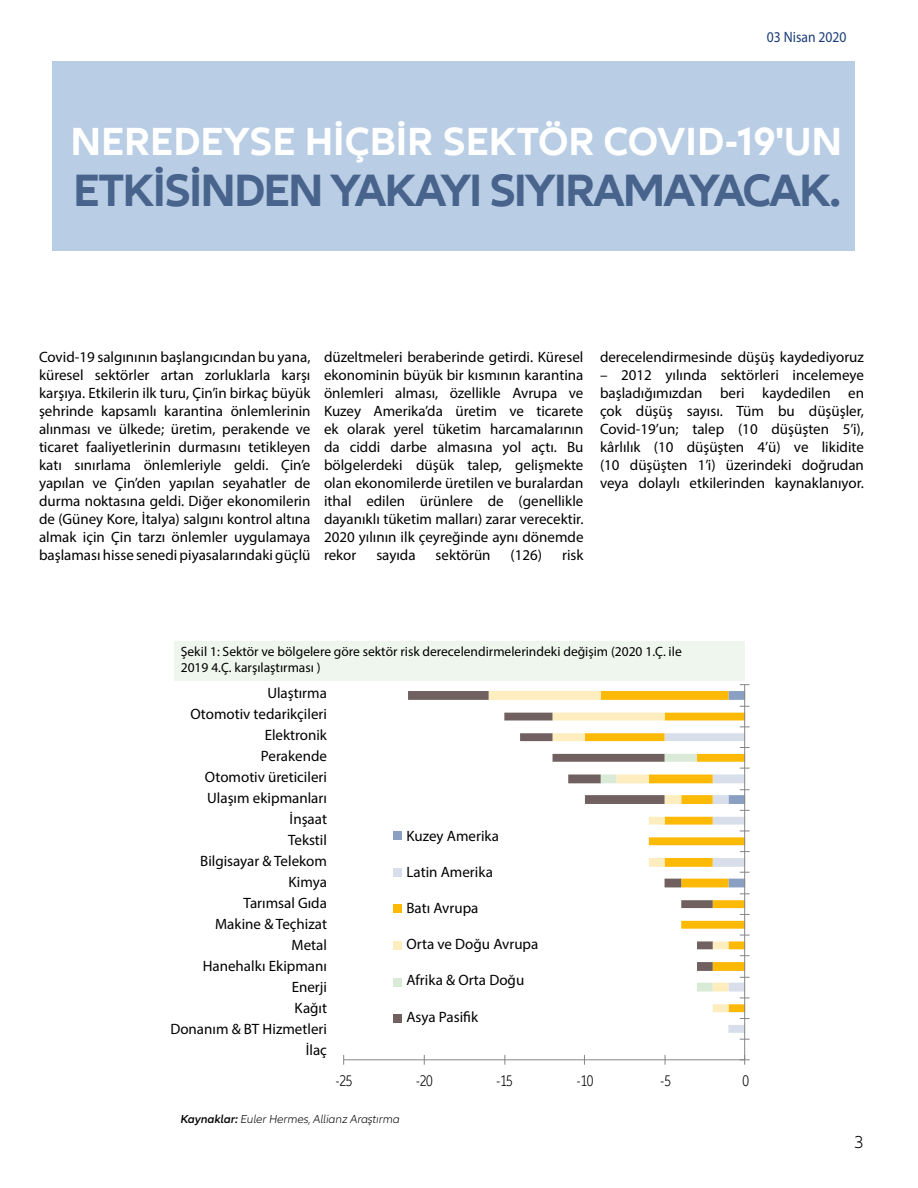
<style>
.page{position:relative;width:918px;height:1188px;background:#fff}
.page>*{position:absolute;margin:0;border:0;box-sizing:border-box;transform-origin:0 0}
.t1{font:700 46.65px "Allianz Neo";letter-spacing:-.04em;color:#49648c}
.t2{font:700 40.35px "Allianz Neo";color:#fff}
.t3{font:300 18px "Allianz Neo";color:#000}
.t4{font:300 condensed 15.75px "Allianz Neo";letter-spacing:-.045em;color:#000}
.t5{font:15px/18px "Myriad Pro";color:#000;text-align:justify}
.t6{font:15px "Myriad Pro";color:#1b3d77;scale:.91 1}
.t7{font:13.5px/16.2px "Myriad Pro";color:#000}
.t8{font:300 12px "Allianz Neo";color:#000}
.s1{font-weight:600}
</style>
<div class="page">
<div style="left:174px;top:641px;width:571px;height:39px;background:#eff6ee"></div>
<div style="left:52px;top:62px;width:802px;height:189px;background:#b9cde5"></div>
<svg style="left:408px;top:691px;width:193px;height:113px"></svg>
<hr style="left:344px;top:1059px;width:401px;height:1px;background:#868686">
<hr style="left:744px;top:685px;width:1px;height:375px;background:#868686">
<svg style="left:740px;top:1055px;width:10px;height:10px"></svg>
<svg style="left:601px;top:691px;width:149px;height:342px"></svg>
<div style="left:393px;top:831px;width:9px;height:9px;background:#8aa0c2"></div>
<div style="left:393px;top:868px;width:9px;height:9px;background:#d8dfeb"></div>
<div style="left:393px;top:904px;width:9px;height:9px;background:#fcba07"></div>
<div style="left:393px;top:941px;width:9px;height:9px;background:#feedbe"></div>
<div style="left:393px;top:978px;width:9px;height:9px;background:#d9ebd7"></div>
<div style="left:393px;top:1014px;width:9px;height:9px;background:#706060"></div>
<p class="t6" style="left:767px;top:27px;width:89px">03 Nisan 2020</p>
<h2 class="t2" style="left:70px;top:118px;width:773px">NEREDEYSE HİÇBİR SEKTÖR COVID-19'UN</h2>
<h1 class="t1" style="left:73px;top:163px;width:769px">ETKİSİNDEN YAKAYI SIYIRAMAYACAK.</h1>
<p class="t5" style="left:39px;top:348px;width:273px">Covid-19 salgınının başlangıcından bu yana, küresel sektörler artan zorluklarla karşı karşıya. Etkilerin ilk turu, Çin’in birkaç büyük şehrinde kapsamlı karantina önlemlerinin alınması ve ülkede; üretim, perakende ve ticaret faaliyetlerinin durmasını tetikleyen katı sınırlama önlemleriyle geldi. Çin’e yapılan ve Çin’den yapılan seyahatler de durma noktasına geldi. Diğer ekonomilerin de (Güney Kore, İtalya) salgını kontrol altına almak için Çin tarzı önlemler uygulamaya başlaması hisse senedi piyasalarındaki güçlü</p>
<p class="t5" style="left:324px;top:348px;width:261px">düzeltmeleri beraberinde getirdi. Küresel ekonominin büyük bir kısmının karantina önlemleri alması, özellikle Avrupa ve Kuzey Amerika’da üretim ve ticarete ek olarak yerel tüketim harcamalarının da ciddi darbe almasına yol açtı. Bu bölgelerdeki düşük talep, gelişmekte olan ekonomilerde üretilen ve buralardan ithal edilen ürünlere de (genellikle dayanıklı tüketim malları) zarar verecektir.<br>2020 yılının ilk çeyreğinde aynı dönemde rekor</p>
<p class="t5" style="left:376px;top:546px;width:41px">sayıda</p>
<p class="t5" style="left:436px;top:546px;width:57px">sektörün</p>
<p class="t5" style="left:511px;top:546px;width:33px">(126)</p>
<p class="t5" style="left:562px;top:546px;width:23px">risk</p>
<p class="t5" style="left:600px;top:348px;width:266px">derecelendirmesinde düşüş kaydediyoruz</p>
<p class="t5" style="left:600px;top:366px;width:266px">– 2012 yılında sektörleri incelemeye başladığımızdan beri kaydedilen en çok düşüş sayısı. Tüm bu düşüşler, Covid-19’un; talep (10 düşüşten 5’i), kârlılık (10 düşüşten 4’ü) ve likidite (10 düşüşten 1’i) üzerindeki doğrudan veya dolaylı etkilerinden kaynaklanıyor.</p>
<p class="t7" style="left:181px;top:643px;width:502px">Şekil 1: Sektör ve bölgelere göre sektör risk derecelendirmelerindeki değişim (2020 1.Ç. ile<br>2019 4.Ç. karşılaştırması )</p>
<p class="t5" style="left:170px;top:682px;width:158px;line-height:21px;text-align:right">Ulaştırma<br>Otomotiv tedarikçileri<br>Elektronik<br>Perakende<br>Otomotiv üreticileri<br>Ulaşım ekipmanları<br>İnşaat<br>Tekstil<br>Bilgisayar &amp; Telekom<br>Kimya<br>Tarımsal Gıda<br>Makine &amp; Teçhizat<br>Metal<br>Hanehalkı Ekipmanı<br>Enerji<br>Kağıt<br>Donanım &amp; BT Hizmetleri<br>İlaç</p>
<p class="t5" style="left:407px;top:826px;width:94px">Kuzey Amerika</p>
<p class="t5" style="left:407px;top:862px;width:88px">Latin Amerika</p>
<p class="t5" style="left:407px;top:898px;width:73px">Batı Avrupa</p>
<p class="t5" style="left:407px;top:934px;width:133px">Orta ve Doğu Avrupa</p>
<p class="t5" style="left:407px;top:970px;width:119px">Afrika &amp; Orta Doğu</p>
<p class="t5" style="left:407px;top:1008px;width:73px">Asya Pasifik</p>
<p class="t4" style="left:336px;top:1072px;width:18px">-25</p>
<p class="t4" style="left:416px;top:1072px;width:18px">-20</p>
<p class="t4" style="left:497px;top:1072px;width:18px">-15</p>
<p class="t4" style="left:577px;top:1072px;width:18px">-10</p>
<p class="t4" style="left:660px;top:1072px;width:12px">-5</p>
<p class="t4" style="left:743px;top:1072px;width:8px">0</p>
<p class="t8" style="left:180px;top:1112px;width:223px"><span class="s1">Kaynaklar:</span>Euler Hermes,Allianz Araştırma</p>
<p class="t3" style="left:854px;top:1132px;width:11px">3</p>
</div>
